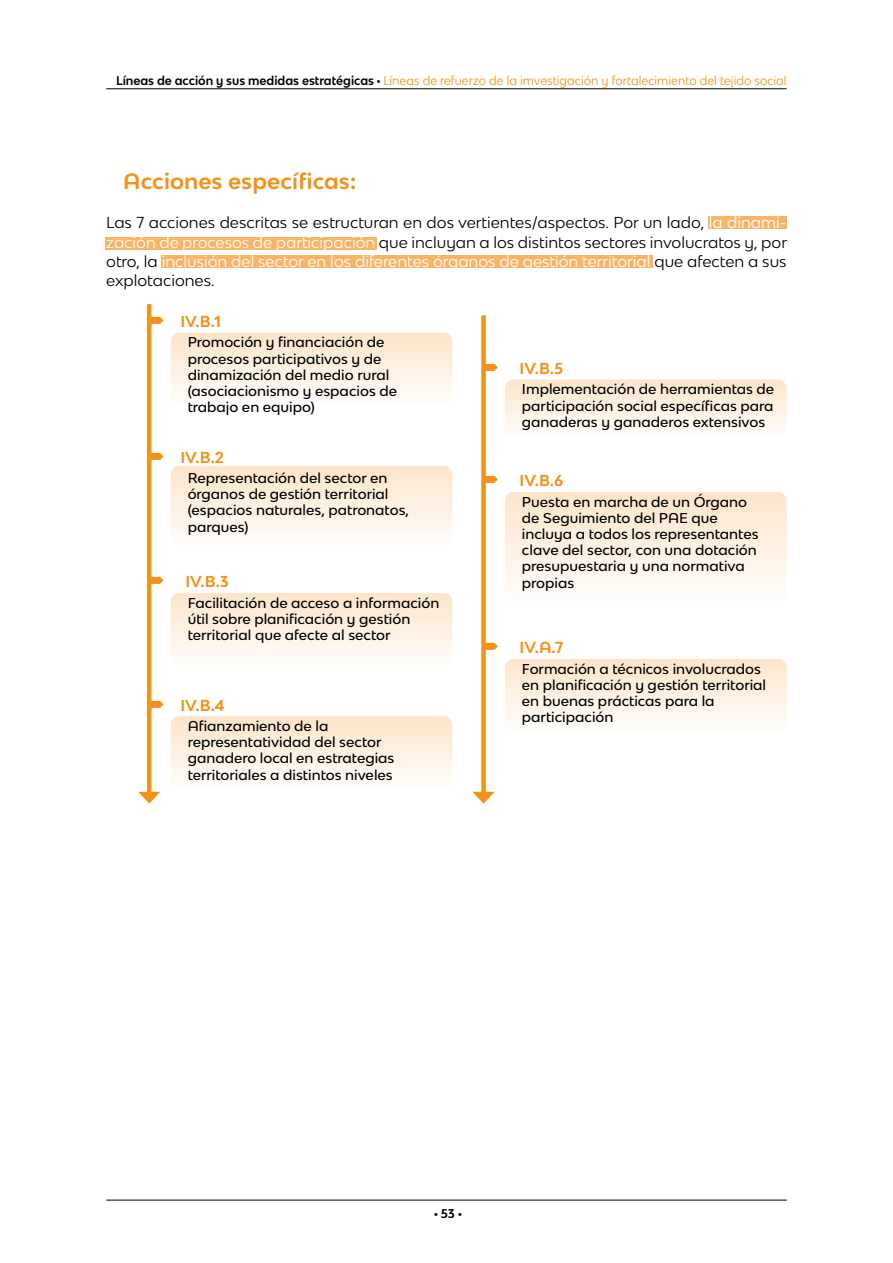
<style>
.page{position:relative;width:893px;height:1263px;background:#fff}
.page>*{position:absolute;margin:0;border:0;box-sizing:border-box;transform-origin:0 0}
.t1{font:700 21px "Bw Modelica SS01";color:#f39118}
.t2{font:15px/19.4px "Bw Modelica SS01";color:#000;text-align:justify}
.t3{font:700 15px "Bw Modelica SS01";color:#f39118}
.t4{font:500 13.5px/16.2px "Bw Modelica SS01";color:#000}
.t5{font:12px "Bw Modelica SS01";color:#f39118;scale:.96 1}
.t6{font:900 12px "Bw Modelica SS01";color:#000}
.s1{font-weight:700;color:#000}
.s2{font-weight:900;color:#000}
.s3{color:#fff}
.s4{font-weight:700}
</style>
<div class="page">
<hr style="left:106px;top:89px;width:681px;height:1px;background:#000">
<hr style="left:106px;top:1200px;width:681px;height:1px;background:#000">
<div style="left:105px;top:237px;width:271px;height:13px;background:#f9b567"></div>
<div style="left:708px;top:216px;width:79px;height:13px;background:#f9b567"></div>
<div style="left:161px;top:255px;width:492px;height:13px;background:#f9b567"></div>
<div style="left:505px;top:380px;width:282px;height:57px;background:linear-gradient(to bottom,#fee5ca,#fefefd);border-radius:9px"></div>
<div style="left:171px;top:333px;width:281px;height:74px;background:linear-gradient(to bottom,#fee5ca,#fefefd);border-radius:9px"></div>
<div style="left:505px;top:492px;width:282px;height:114px;background:linear-gradient(to bottom,#fee4ca,#fefefd);border-radius:9px"></div>
<div style="left:171px;top:466px;width:281px;height:82px;background:linear-gradient(to bottom,#fee4ca,#fefefd);border-radius:9px"></div>
<div style="left:505px;top:659px;width:282px;height:74px;background:linear-gradient(to bottom,#fee5ca,#fefefd);border-radius:9px"></div>
<div style="left:171px;top:593px;width:281px;height:74px;background:linear-gradient(to bottom,#fee5ca,#fefdfc);border-radius:9px"></div>
<div style="left:171px;top:716px;width:281px;height:75px;background:linear-gradient(to bottom,#fee4c9,#fefefd);border-radius:9px"></div>
<div style="left:481px;top:315px;width:5px;height:481px;background:#f39118"></div>
<svg style="left:472px;top:792px;width:23px;height:12px"></svg>
<div style="left:147px;top:304px;width:5px;height:492px;background:#f39118"></div>
<svg style="left:138px;top:792px;width:22px;height:12px"></svg>
<p class="t5" style="left:116px;top:73px;width:700px"><span class="s1">Líneas de acción y sus medidas estratégicas</span> <span class="s2">·</span> Líneas de refuerzo de la imvestigación y fortalecimiento del tejido social</p>
<h1 class="t1" style="left:123px;top:168px;width:235px">Acciones específicas:</h1>
<p class="t2" style="left:106px;top:213px;width:682px">Las 7 acciones descritas se estructuran en dos vertientes/aspectos. Por un lado, <span class="s3">la dinami&shy;zación de procesos de participación</span> que incluyan a los distintos sectores involucratos y, por otro, la <span class="s3">inclusión del sector en los diferentes órganos de gestión territorial</span> que afecten a sus explotaciones.</p>
<p class="t3" style="left:180px;top:312px;width:42px">IV.B.1</p>
<p class="t4" style="left:188px;top:334px;width:211px">Promoción y financiación de procesos participativos y de dinamización del medio rural (asociacionismo y espacios de trabajo en equipo)</p>
<p class="t3" style="left:180px;top:447px;width:45px">IV.B.2</p>
<p class="t4" style="left:188px;top:469px;width:223px">Representación del sector en órganos de gestión territorial (espacios naturales, patronatos, parques)</p>
<p class="t3" style="left:185px;top:572px;width:45px">IV.B.3</p>
<p class="t4" style="left:188px;top:594px;width:253px">Facilitación de acceso a información útil sobre planificación y gestión territorial que afecte al sector</p>
<p class="t3" style="left:180px;top:695px;width:46px">IV.B.4</p>
<p class="t4" style="left:188px;top:717px;width:208px">Afianzamiento de la representatividad del sector ganadero local en estrategias territoriales a distintos niveles</p>
<p class="t3" style="left:520px;top:359px;width:45px">IV.B.5</p>
<p class="t4" style="left:522px;top:381px;width:254px;text-align:justify">Implementación de herramientas de participación social específicas para ganaderas y ganaderos extensivos</p>
<p class="t3" style="left:520px;top:471px;width:45px">IV.B.6</p>
<p class="t4" style="left:522px;top:493px;width:238px">Puesta en marcha de un Órgano de Seguimiento del PAE que incluya a todos los representantes clave del sector, con una dotación presupuestaria y una normativa propias</p>
<p class="t3" style="left:520px;top:638px;width:46px">IV.A.7</p>
<p class="t4" style="left:522px;top:660px;width:246px">Formación a técnicos involucrados en planificación y gestión territorial en buenas prácticas para la participación</p>
<p class="t6" style="left:434px;top:1206px;width:29px">· <span class="s4">53</span> ·</p>
</div>
